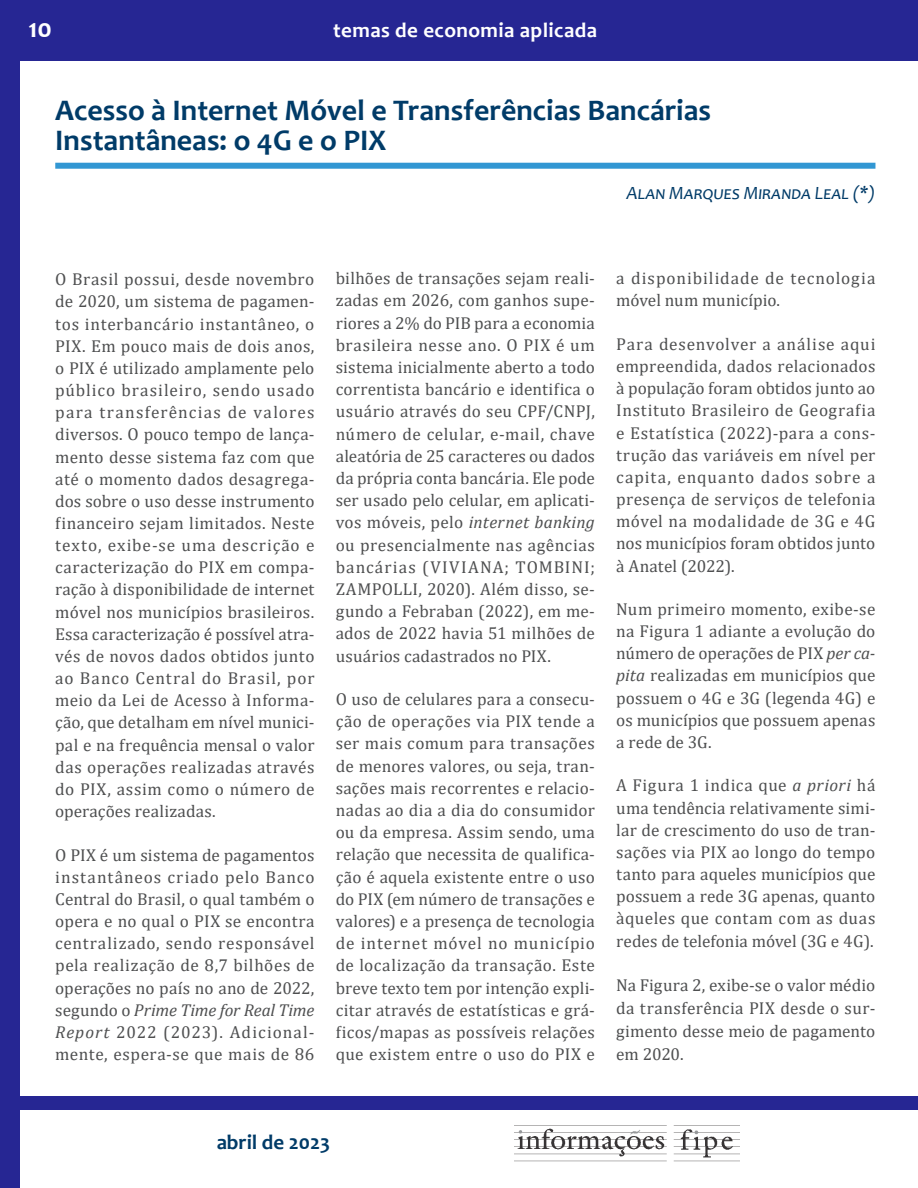
<style>
.page{position:relative;width:918px;height:1188px;background:#fff}
.page>*{position:absolute;margin:0;border:0;box-sizing:border-box;transform-origin:0 0}
.t1{font:700 30px/30.5px "Candara";color:#003b68}
.t2{font:700 27px "Candara";color:#fff}
.t3{font:700 21px "Candara";letter-spacing:.02em;color:#fff}
.t4{font:700 21px "Candara";color:#003b68}
.t5{font:italic 18.75px "Candara";color:#003b68}
.t6{font:17.25px/22.2px "Cambria";letter-spacing:.015em;color:#4e4f50;text-align:justify}
.t7{font:17.25px/22.2px "Cambria";letter-spacing:.045em;color:#4e4f50}
.s1{font-style:italic}
</style>
<div class="page">
<div style="left:0;top:0;width:20px;height:1188px;background:#262693"></div>
<div style="left:0;top:0;width:918px;height:61px;background:#262693"></div>
<div style="left:15px;top:1097px;width:903px;height:13px;background:#262693"></div>
<img style="left:514px;top:1125px;width:225px;height:37px">
<div style="left:55px;top:163px;width:820px;height:6px;background:#3297d3"></div>
<h2 class="t2" style="left:29px;top:12px;width:25px">10</h2>
<p class="t3" style="left:333px;top:17px;width:265px">temas de economia aplicada</p>
<h1 class="t1" style="left:55px;top:94px;width:657px">Acesso à Internet Móvel e Transferências Bancárias<br>Instantâneas: o 4G e o PIX</h1>
<p class="t5" style="left:627px;top:181px;width:250px">Alan Marques Miranda Leal (*)</p>
<p class="t6" style="left:55px;top:268px;width:261px">O Brasil possui, desde novembro de 2020, um sistema de pagamen&shy;tos interbancário instantâneo, o PIX. Em pouco mais de dois anos, o PIX é utilizado amplamente pelo público brasileiro, sendo usado para transferências de valores diversos. O pouco tempo de lança&shy;mento desse sistema faz com que até o momento dados desagrega&shy;dos sobre o uso desse instrumento financeiro sejam limitados. Neste texto, exibe-se uma descrição e caracterização do PIX em compa&shy;ração à disponibilidade de internet móvel nos municípios brasileiros.<br>Essa caracterização é possível atra&shy;vés de novos dados obtidos junto ao Banco Central do Brasil, por meio da Lei de Acesso à Informa&shy;ção, que detalham em nível munici&shy;pal e na frequência mensal o valor das operações realizadas através do PIX, assim como o número de operações realizadas.</p>
<p class="t6" style="left:55px;top:844px;width:261px">O PIX é um sistema de pagamentos instantâneos criado pelo Banco Central do Brasil, o qual também o opera e no qual o PIX se encontra centralizado, sendo responsável pela realização de 8,7 bilhões de operações no país no ano de 2022, segundo o <span class="s1">Prime Time for Real Time Report</span> 2022 (2023). Adicional&shy;mente, espera-se que mais de 86</p>
<p class="t6" style="left:336px;top:267px;width:261px">bilhões de transações sejam reali&shy;zadas em 2026, com ganhos supe&shy;riores a 2% do PIB para a economia brasileira nesse ano. O PIX é um sistema inicialmente aberto a todo correntista bancário e identifica o usuário através do seu CPF/CNPJ, número de celular, e-mail, chave aleatória de 25 caracteres ou dados da própria conta bancária. Ele pode ser usado pelo celular, em aplicati&shy;vos móveis, pelo <span class="s1">internet banking </span>ou presencialmente nas agências bancárias (VIVIANA; TOMBINI; ZAMPOLLI, 2020). Além disso, se&shy;gundo a Febraban (2022), em me&shy;ados de 2022 havia 51 milhões de usuários cadastrados no PIX.</p>
<p class="t6" style="left:336px;top:688px;width:261px">O uso de celulares para a consecu&shy;ção de operações via PIX tende a ser mais comum para transações de menores valores, ou seja, tran&shy;sações mais recorrentes e relacio&shy;nadas ao dia a dia do consumidor ou da empresa. Assim sendo, uma relação que necessita de qualifica&shy;ção é aquela existente entre o uso do PIX (em número de transações e valores) e a presença de tecnologia de internet móvel no município de localização da transação. Este breve texto tem por intenção expli&shy;citar através de estatísticas e grá&shy;ficos/mapas as possíveis relações que existem entre o uso do PIX e</p>
<p class="t7" style="left:616px;top:267px;width:261px">a disponibilidade de tecnologia móvel num município.</p>
<p class="t6" style="left:616px;top:333px;width:261px">Para desenvolver a análise aqui empreendida, dados relacionados à população foram obtidos junto ao Instituto Brasileiro de Geografia e Estatística (2022)-para a cons&shy;trução das variáveis em nível per capita, enquanto dados sobre a presença de serviços de telefonia móvel na modalidade de 3G e 4G nos municípios foram obtidos junto à Anatel (2022).</p>
<p class="t6" style="left:616px;top:598px;width:261px">Num primeiro momento, exibe-se na Figura 1 adiante a evolução do número de operações de PIX <span class="s1">per ca&shy;pita</span> realizadas em municípios que possuem o 4G e 3G (legenda 4G) e os municípios que possuem apenas a rede de 3G.</p>
<p class="t6" style="left:616px;top:774px;width:261px">A Figura 1 indica que <span class="s1">a priori</span> há uma tendência relativamente simi&shy;lar de crescimento do uso de tran&shy;sações via PIX ao longo do tempo tanto para aqueles municípios que possuem a rede 3G apenas, quanto àqueles que contam com as duas redes de telefonia móvel (3G e 4G).</p>
<p class="t6" style="left:616px;top:973px;width:261px;line-height:23px">Na Figura 2, exibe-se o valor médio da transferência PIX desde o sur&shy;gimento desse meio de pagamento em 2020.</p>
<p class="t4" style="left:217px;top:1129px;width:115px">abril de 2023</p>
</div>
